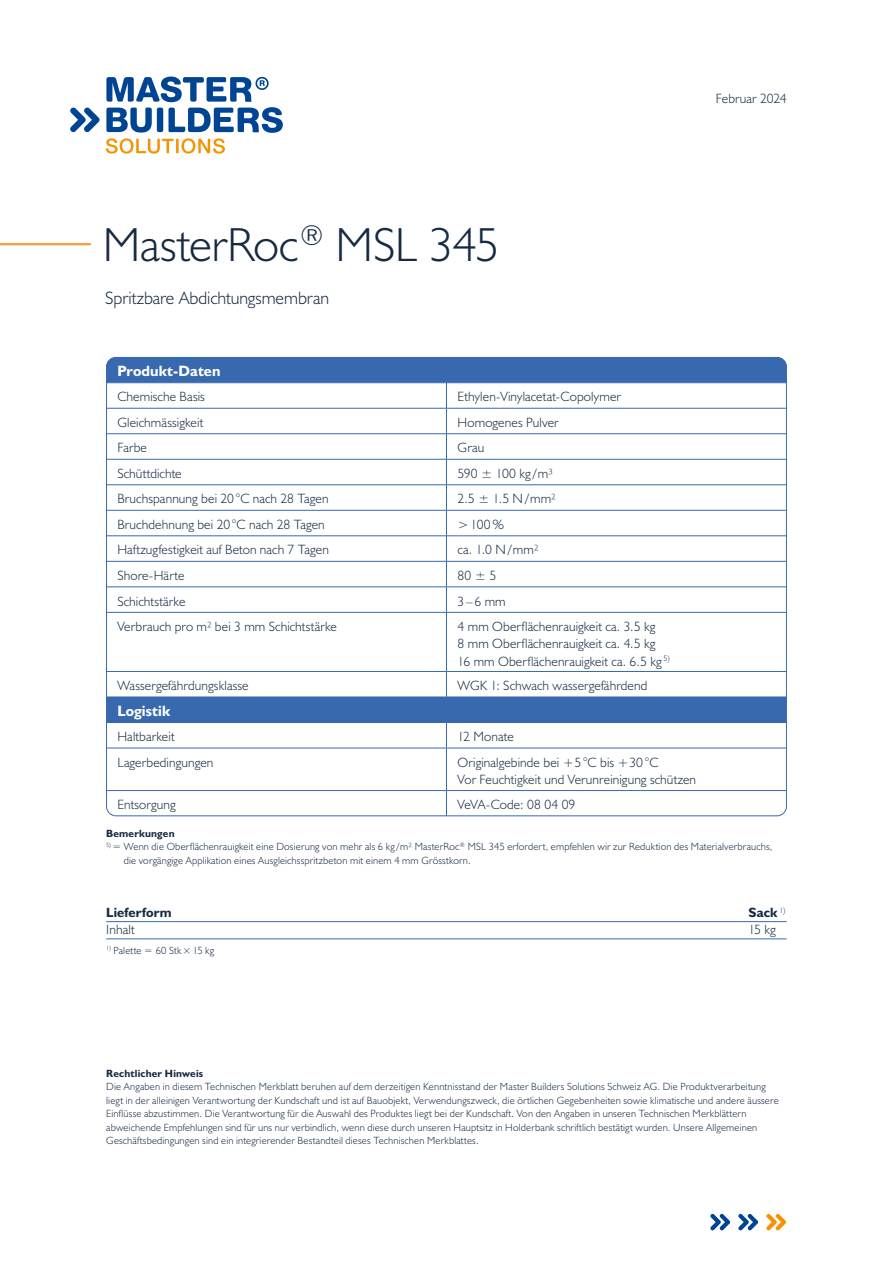
<style>
.page{position:relative;width:893px;height:1263px;background:#fff}
.page>*{position:absolute;margin:0;border:0;box-sizing:border-box;transform-origin:0 0}
.t1{font:300 48px "Humanist 521 BT";letter-spacing:-.005em;color:#162a42}
.t2{font:300 18px "Humanist 521 BT";color:#162a42}
.t3{font:700 15px "Humanist 521 BT";letter-spacing:.005em;color:#fff}
.t4{font:300 13.5px/17.2px "Humanist 521 BT";letter-spacing:.01em;color:#162a42}
.t5{font:700 13.5px "Humanist 521 BT";letter-spacing:.01em;color:#162a42}
.t6{font:300 10.5px/13.5px "Humanist 521 BT";letter-spacing:.015em;color:#162a42}
.t7{font:700 10.5px "Humanist 521 BT";letter-spacing:.02em;color:#162a42}
</style>
<div class="page">
<svg style="left:70px;top:108px;width:30px;height:24px"></svg>
<svg style="left:106px;top:77px;width:177px;height:77px"></svg>
<hr style="left:0;top:243px;width:90px;height:2px;background:#f69b38">
<svg style="left:710px;top:1214px;width:20px;height:16px"></svg>
<svg style="left:738px;top:1214px;width:20px;height:16px"></svg>
<svg style="left:766px;top:1214px;width:20px;height:16px"></svg>
<div style="left:108px;top:359px;width:677px;height:23px;background:#3869af"></div>
<svg style="left:107px;top:383px;width:679px;height:433px"></svg>
<hr style="left:446px;top:613px;width:1px;height:58px;background:#3869af">
<svg style="left:446px;top:672px;width:1px;height:25px"></svg>
<svg style="left:446px;top:723px;width:1px;height:25px"></svg>
<hr style="left:446px;top:748px;width:1px;height:42px;background:#3869af">
<svg style="left:446px;top:791px;width:1px;height:23px"></svg>
<hr style="left:106px;top:587px;width:340px;height:1px;background:#3869af">
<hr style="left:106px;top:612px;width:340px;height:1px;background:#3869af">
<hr style="left:106px;top:671px;width:340px;height:1px;background:#3869af">
<hr style="left:106px;top:697px;width:340px;height:1px;background:#3869af">
<hr style="left:106px;top:722px;width:340px;height:1px;background:#3869af">
<hr style="left:106px;top:790px;width:340px;height:1px;background:#3869af">
<hr style="left:446px;top:382px;width:341px;height:1px;background:#3869af">
<hr style="left:446px;top:587px;width:341px;height:1px;background:#3869af">
<hr style="left:446px;top:612px;width:341px;height:1px;background:#3869af">
<hr style="left:446px;top:671px;width:341px;height:1px;background:#3869af">
<hr style="left:446px;top:697px;width:341px;height:1px;background:#3869af">
<hr style="left:446px;top:722px;width:341px;height:1px;background:#3869af">
<hr style="left:446px;top:790px;width:341px;height:1px;background:#3869af">
<hr style="left:106px;top:382px;width:340px;height:1px;background:#3869af">
<svg style="left:446px;top:383px;width:1px;height:229px"></svg>
<hr style="left:106px;top:408px;width:340px;height:1px;background:#3869af">
<hr style="left:446px;top:408px;width:341px;height:1px;background:#3869af">
<hr style="left:106px;top:433px;width:340px;height:1px;background:#3869af">
<hr style="left:446px;top:433px;width:341px;height:1px;background:#3869af">
<hr style="left:106px;top:459px;width:340px;height:1px;background:#3869af">
<hr style="left:446px;top:459px;width:341px;height:1px;background:#3869af">
<hr style="left:106px;top:484px;width:340px;height:1px;background:#3869af">
<hr style="left:446px;top:484px;width:341px;height:1px;background:#3869af">
<hr style="left:106px;top:510px;width:340px;height:1px;background:#3869af">
<hr style="left:446px;top:510px;width:341px;height:1px;background:#3869af">
<hr style="left:106px;top:535px;width:340px;height:1px;background:#3869af">
<hr style="left:446px;top:535px;width:341px;height:1px;background:#3869af">
<hr style="left:106px;top:561px;width:340px;height:1px;background:#3869af">
<hr style="left:446px;top:561px;width:341px;height:1px;background:#3869af">
<hr style="left:106px;top:748px;width:340px;height:1px;background:#3869af">
<hr style="left:446px;top:748px;width:341px;height:1px;background:#3869af">
<hr style="left:106px;top:921px;width:681px;height:1px;background:#3869af">
<hr style="left:106px;top:938px;width:681px;height:1px;background:#3869af">
<h1 class="t1" style="left:103px;top:215px;width:398px">MasterRoc<sup>®</sup> MSL 345</h1>
<h2 class="t2" style="left:105px;top:287px;width:225px">Spritzbare Abdichtungsmembran</h2>
<p class="t4" style="left:716px;top:90px;width:72px">Februar 2024</p>
<h3 class="t3" style="left:117px;top:361px;width:105px">Produkt-Daten</h3>
<p class="t4" style="left:117px;top:388px;width:89px">Chemische Basis</p>
<p class="t4" style="left:458px;top:388px;width:165px">Ethylen-Vinylacetat-Copolymer</p>
<p class="t4" style="left:117px;top:414px;width:87px">Gleichmässigkeit</p>
<p class="t4" style="left:458px;top:414px;width:103px">Homogenes Pulver</p>
<p class="t4" style="left:117px;top:439px;width:31px">Farbe</p>
<p class="t4" style="left:458px;top:439px;width:28px">Grau</p>
<p class="t4" style="left:117px;top:465px;width:66px">Schüttdichte</p>
<p class="t4" style="left:458px;top:465px;width:97px">590 ± 100 kg /m³</p>
<p class="t4" style="left:117px;top:490px;width:213px">Bruchspannung bei 20°C nach 28 Tagen</p>
<p class="t4" style="left:458px;top:490px;width:100px">2.5 ± 1.5 N/mm²</p>
<p class="t4" style="left:117px;top:516px;width:209px">Bruchdehnung bei 20°C nach 28 Tagen</p>
<p class="t4" style="left:458px;top:516px;width:48px">&gt;100%</p>
<p class="t4" style="left:117px;top:541px;width:213px">Haftzugfestigkeit auf Beton nach 7 Tagen</p>
<p class="t4" style="left:458px;top:541px;width:82px">ca. 1.0 N/mm²</p>
<p class="t4" style="left:117px;top:567px;width:69px">Shore-Härte</p>
<p class="t4" style="left:458px;top:567px;width:40px">80 ± 5</p>
<p class="t4" style="left:117px;top:592px;width:70px">Schichtstärke</p>
<p class="t4" style="left:458px;top:592px;width:50px">3–6 mm</p>
<p class="t4" style="left:117px;top:618px;width:221px">Verbrauch pro m² bei 3 mm Schichtstärke</p>
<p class="t4" style="left:458px;top:618px;width:214px">4 mm Oberflächenrauigkeit ca. 3.5 kg<br>8 mm Oberflächenrauigkeit ca. 4.5 kg<br>16 mm Oberflächenrauigkeit ca. 6.5 kg <sup>5)</sup></p>
<p class="t4" style="left:117px;top:677px;width:133px">Wassergefährdungsklasse</p>
<p class="t4" style="left:458px;top:677px;width:191px">WGK 1: Schwach wassergefährdend</p>
<h3 class="t3" style="left:117px;top:701px;width:54px">Logistik</h3>
<p class="t4" style="left:117px;top:728px;width:59px">Haltbarkeit</p>
<p class="t4" style="left:458px;top:728px;width:58px">12 Monate</p>
<p class="t4" style="left:117px;top:753px;width:98px">Lagerbedingungen</p>
<p class="t4" style="left:458px;top:753px;width:240px">Originalgebinde bei +5°C bis +30°C<br>Vor Feuchtigkeit und Verunreinigung schützen</p>
<p class="t4" style="left:117px;top:796px;width:60px">Entsorgung</p>
<p class="t4" style="left:458px;top:796px;width:119px">VeVA-Code: 08 04 09</p>
<p class="t7" style="left:106px;top:826px;width:70px">Bemerkungen</p>
<p class="t6" style="left:124px;top:840px;width:650px;text-indent:-18px"><sup>5)</sup> = Wenn die Oberflächenrauigkeit eine Dosierung von mehr als 6 kg/m² MasterRoc<sup>®</sup> MSL 345 erfordert, empfehlen wir zur Reduktion des Materialverbrauchs, die vorgängige Applikation eines Ausgleichsspritzbeton mit einem 4 mm Grösstkorn.</p>
<p class="t5" style="left:106px;top:904px;width:67px">Lieferform</p>
<p class="t5" style="left:748px;top:904px;width:38px">Sack <sup>1)</sup></p>
<p class="t4" style="left:106px;top:921px;width:30px">Inhalt</p>
<p class="t4" style="left:748px;top:921px;width:29px">15 kg</p>
<p class="t6" style="left:106px;top:943px;width:109px"><sup>1)</sup> Palette = 60 Stk×15 kg</p>
<p class="t7" style="left:106px;top:1066px;width:98px">Rechtlicher Hinweis</p>
<p class="t6" style="left:106px;top:1080px;width:674px">Die Angaben in diesem Technischen Merkblatt beruhen auf dem derzeitigen Kenntnisstand der Master Builders Solutions Schweiz AG. Die Produktverarbeitung liegt in der alleinigen Verantwortung der Kundschaft und ist auf Bauobjekt, Verwendungszweck, die örtlichen Gegebenheiten sowie klimatische und andere äussere Einflüsse abzustimmen. Die Verantwortung für die Auswahl des Produktes liegt bei der Kundschaft. Von den Angaben in unseren Technischen Merkblättern abweichende Empfehlungen sind für uns nur verbindlich, wenn diese durch unseren Hauptsitz in Holderbank schriftlich bestätigt wurden. Unsere Allgemeinen Geschäftsbedingungen sind ein integrierender Bestandteil dieses Technischen Merkblattes.</p>
</div>
